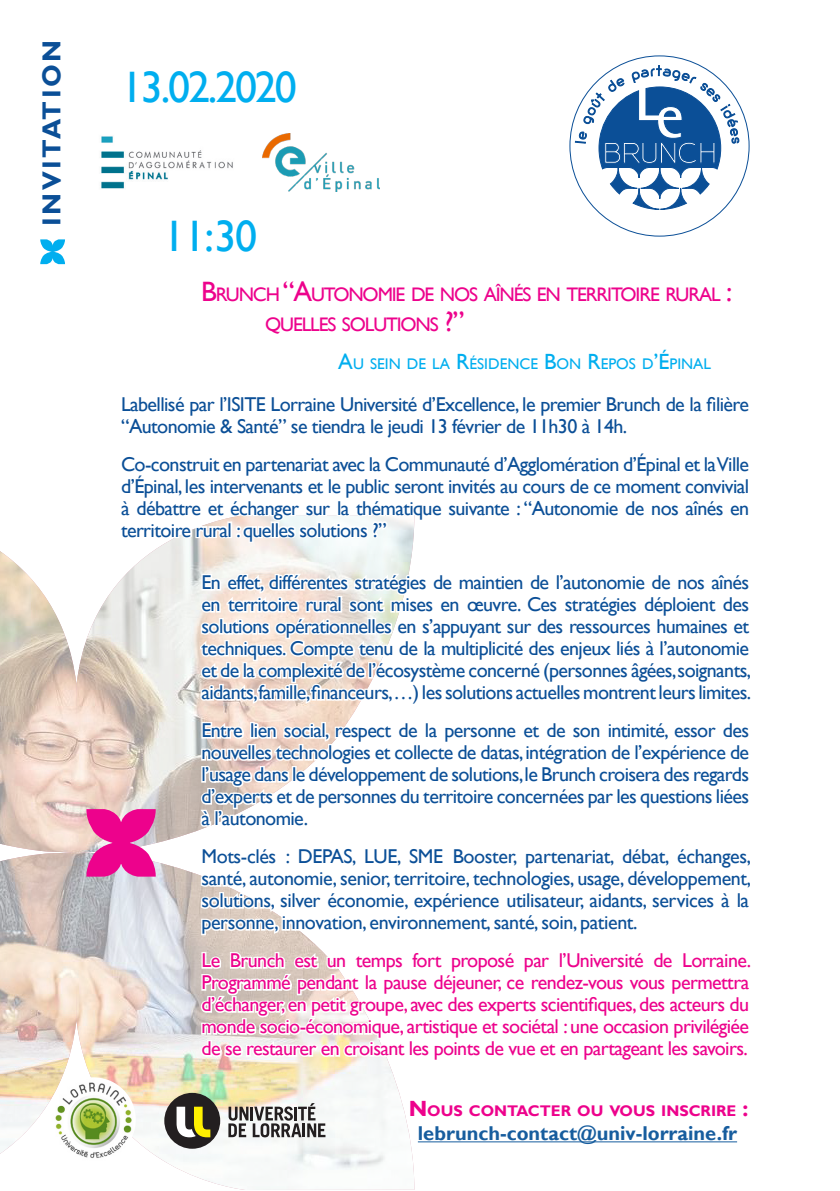
<style>
.page{position:relative;width:840px;height:1191px;background:#fff}
.page>*{position:absolute;margin:0;border:0;box-sizing:border-box;transform-origin:0 0}
.t1{font:44px "Gill Sans";letter-spacing:-.05em;color:#00aeef}
.t2{font:700 26px "Gill Sans";letter-spacing:.1em;color:#0b4f97}
.t3{font:20px/22px "Gill Sans";letter-spacing:-.03em;color:#0b4f97;text-align:justify}
.t4{font:20px/22px "Gill Sans";letter-spacing:-.03em;color:#ed028c;text-align:justify}
.t5{font:700 20px "Gill Sans";color:#175d9e}
.t6{font:19.6px "Gill Sans";letter-spacing:-.055em;color:#ed028c}
.t7{font:15.4px "Gill Sans";color:#00aeef}
.t8{font:700 15.4px "Gill Sans";color:#ed028c}
.s1{font-size:28px}
.s2{font-size:22px}
.s3{color:#fff}
</style>
<div class="page">
<img style="left:0;top:515px;width:414px;height:675px">
<svg style="left:40px;top:239px;width:25px;height:25px"></svg>
<svg style="left:228px;top:1103px;width:97px;height:34px"></svg>
<div style="left:164px;top:1092px;width:56px;height:56px;background:#231f20;border-radius:50%"></div>
<svg style="left:176px;top:1106px;width:34px;height:31px"></svg>
<svg style="left:66px;top:808px;width:110px;height:69px;background:#e26fae"></svg>
<hr style="left:417px;top:1141px;width:319px;height:1px;background:#175d9e">
<svg style="left:575px;top:65px;width:163px;height:144px"></svg>
<img style="left:51px;top:1077px;width:85px;height:85px;border-radius:42px">
<img style="left:263px;top:133px;width:116px;height:58px">
<img style="left:101px;top:136px;width:132px;height:53px">
<p class="t2" style="left:36px;top:226px;width:188px;rotate:-90deg">INVITATION</p>
<p class="t1" style="left:121px;top:62px;width:177px">13.02.2020</p>
<p class="t1" style="left:163px;top:210px;width:96px">11:30</p>
<p class="t6" style="left:201px;top:282px;width:532px"><span class="s1">B</span>RUNCH <span class="s1">“A</span>UTONOMIE DE NOS AÎNÉS EN TERRITOIRE RURAL <span class="s1">:</span></p>
<p class="t6" style="left:265px;top:312px;width:201px">QUELLES SOLUTIONS <span class="s1">?”</span></p>
<p class="t7" style="left:338px;top:354px;width:374px"><span class="s2">A</span>U SEIN DE LA <span class="s2">R</span>ÉSIDENCE <span class="s2">B</span>ON <span class="s2">R</span>EPOS D<span class="s2">’É</span>PINAL</p>
<p class="t3" style="left:121px;top:393px;width:629px">Labellisé par l’ISITE Lorraine Université d’Excellence, le premier Brunch de la filière “Autonomie &amp; Santé” se tiendra le jeudi 13 février de 11h30 à 14h.</p>
<p class="t3" style="left:121px;top:453px;width:629px">Co‑construit en partenariat avec la Communauté d’Agglomération d’Épinal et la Ville d’Épinal, les intervenants et le public seront invités au cours de ce moment convivial à débattre et <span class="s3">échanger sur la thématiq</span>ue suivante : “Autonomie de nos aînés en territoi<span class="s3">re rural : quelles solutions ?”</span></p>
<p class="t3" style="left:201px;top:572px;width:551px"><span class="s3">En effet, différentes stratégie</span>s de maintien de l’autonomie de nos aînés <span class="s3">en territoire rural sont mis</span>es en œuvre. Ces stratégies déploient des <span class="s3">solutions opérationnelles</span> en s’appuyant sur des ressources humaines et <span class="s3">techniques. Compte tenu</span> de la multiplicité des enjeux liés à l’autonomie <span class="s3">et de la complexité de l’é</span>cosystème concerné (personnes âgées,soignants, <span class="s3">aidants,famille,financeur</span>s,…) les solutions actuelles montrent leurs limites.</p>
<p class="t3" style="left:201px;top:720px;width:549px"><span class="s3">Entre lien social, re</span>spect de la personne et de son intimité, essor des <span class="s3">nouvelles technolo</span>gies et collecte de datas, intégration de l’expérience de <span class="s3">l’usage dans le</span> développement de solutions,le Brunch croisera des regards <span class="s3">d’experts</span> et de personnes du territoire concernées par les questions liées <span class="s3">à l’au</span>tonomie.</p>
<p class="t3" style="left:201px;top:846px;width:551px">Mots-clés : DEPAS, LUE, SME Booster, partenariat, débat, échanges, <span class="s3">sant</span>é, autonomie, senior, territoire, technologies, usage, développement, <span class="s3">solutions,</span> silver économie, expérience utilisateur, aidants, services à la <span class="s3">personne, inn</span>ovation, environnement, santé, soin, patient.</p>
<p class="t4" style="left:201px;top:950px;width:551px"><span class="s3">Le Brunch est un</span> temps fort proposé par l’Université de Lorraine.<br><span class="s3">Programmé pendant</span> la pause déjeuner, ce rendez-vous vous permettra <span class="s3">d’échanger, en petit gro</span>upe, avec des experts scientifiques, des acteurs du <span class="s3">monde socio-économiq</span>ue, artistique et sociétal : une occasion privilégiée <span class="s3">de se restaurer en croisant</span> les points de vue et en partageant les savoirs.</p>
<p class="t8" style="left:408px;top:1101px;width:341px"><span class="s2">N</span> OUS CONTACTER OU VOUS INSCRIRE <span class="s2">:</span></p>
<p class="t5" style="left:417px;top:1121px;width:320px">lebrunch-contact@univ-lorraine.fr</p>
</div>
